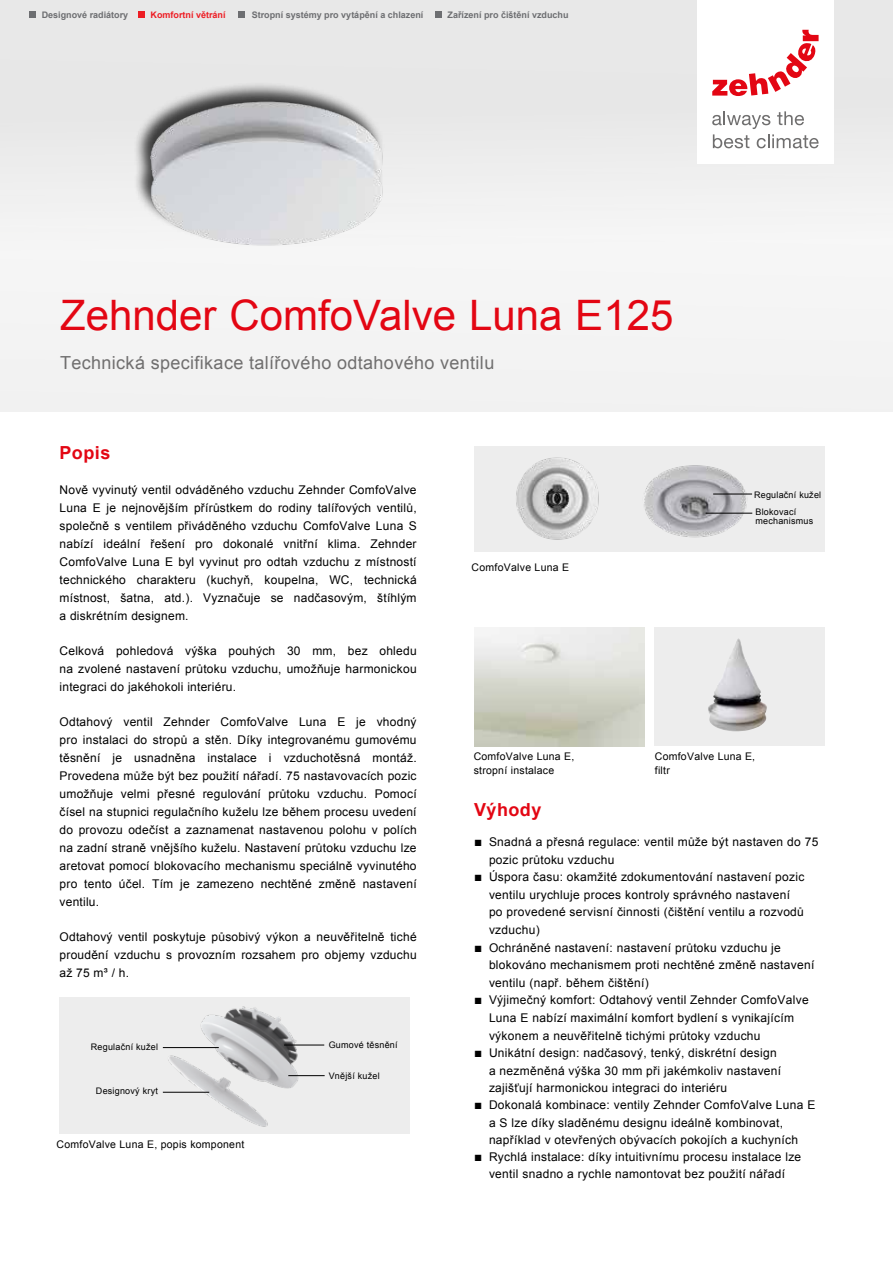
<style>
.page{position:relative;width:893px;height:1263px;background:#fff}
.page>*{position:absolute;margin:0;border:0;box-sizing:border-box;transform-origin:0 0}
.t1{font:42px "Arial";color:#e30613}
.t2{font:18px "Arial";letter-spacing:.02em;color:#706f6f}
.t3{font:700 18px "Arial";letter-spacing:.025em;color:#e30613}
.t4{font:12px/18px "Arial";letter-spacing:.02em;color:#000;text-align:justify}
.t5{font:12px/17.5px "Arial";letter-spacing:.025em;color:#000}
.t6{font:10.5px/13.5px "Arial";letter-spacing:.025em;color:#000}
.t7{font:9px/17.5px "Arial";letter-spacing:.025em;color:#000}
.t8{font:700 9px "Arial";color:#6d6e71}
.t9{font:700 9px "Arial";color:#ed1d24}
.s1{font-style:inherit}
.s2{font-family:"Helvetica Neuefor Zehnder"}
</style>
<div class="page">
<div style="left:0;top:0;width:893px;height:412px;background:#f2f2f2"></div>
<div style="left:697px;top:0;width:136px;height:163px;background:#fff"></div>
<svg style="left:712px;top:30px;width:107px;height:66px"></svg>
<svg style="left:712px;top:111px;width:107px;height:37px"></svg>
<img style="left:81px;top:61px;width:362px;height:185px">
<div style="left:655px;top:628px;width:170px;height:118px;background:#ededed"></div>
<img style="left:708px;top:638px;width:59px;height:94px">
<div style="left:474px;top:447px;width:351px;height:105px;background:#ededed"></div>
<img style="left:516px;top:457px;width:83px;height:83px">
<img style="left:644px;top:465px;width:109px;height:73px">
<hr style="left:713px;top:494px;width:39px;height:1px;background:#000">
<hr style="left:705px;top:513px;width:47px;height:1px;background:#000">
<div style="left:59px;top:997px;width:350px;height:137px;background:#ededed"></div>
<img style="left:162px;top:1006px;width:152px;height:121px">
<hr style="left:284px;top:1045px;width:40px;height:1px;background:#000">
<hr style="left:288px;top:1075px;width:37px;height:1px;background:#000">
<hr style="left:163px;top:1092px;width:46px;height:1px;background:#000">
<hr style="left:163px;top:1047px;width:56px;height:1px;background:#000">
<svg style="left:30px;top:12px;width:6px;height:6px"></svg>
<svg style="left:139px;top:12px;width:6px;height:6px"></svg>
<div style="left:238px;top:12px;width:7px;height:6px;background:#6d6e71"></div>
<svg style="left:436px;top:12px;width:6px;height:6px"></svg>
<p class="t8" style="left:42px;top:9px;width:88px">Designové radiátory</p>
<p class="t9" style="left:151px;top:9px;width:77px">Komfortní větrání</p>
<p class="t8" style="left:252px;top:9px;width:173px">Stropní systémy pro vytápění a chlazení</p>
<p class="t8" style="left:447px;top:9px;width:123px">Zařízení pro čištění vzduchu</p>
<h1 class="t1" style="left:60px;top:288px;width:615px">Zehnder ComfoValve Luna E125</h1>
<h2 class="t2" style="left:60px;top:351px;width:436px">Technická specifikace talířového odtahového ventilu</h2>
<h2 class="t3" style="left:60px;top:441px;width:52px">Popis</h2>
<p class="t4" style="left:60px;top:481px;width:359px">Nově vyvinutý ventil odváděného vzduchu Zehnder ComfoValve Luna E je nejnovějším přírůstkem do rodiny talířových ventilů, společně s ventilem přiváděného vzduchu ComfoValve Luna S nabízí ideální řešení pro dokonalé vnitřní klima. Zehnder ComfoValve Luna E byl vyvinut pro odtah vzduchu z místností technického charakteru (kuchyň, koupelna, WC, technická místnost, šatna, atd.). Vyznačuje se nadčasovým, štíhlým a diskrétním designem.</p>
<p class="t4" style="left:60px;top:642px;width:359px">Celková pohledová výška pouhých 30 mm, bez ohledu na zvolené nastavení průtoku vzduchu, umožňuje harmonickou integraci do jakéhokoli interiéru.</p>
<p class="t4" style="left:60px;top:713px;width:359px">Odtahový ventil Zehnder ComfoValve Luna E je vhodný pro instalaci do stropů a stěn. Díky integrovanému gumovému těsnění je usnadněna instalace <span class="s1">i</span> vzduchotěsná montáž<span class="s1">.<br>P</span>rovedena <span class="s1">může být</span> bez použití nářadí. 75 nastavovacích pozic umožňuje velmi přesné regulování průtoku vzduchu. Pomocí čísel na stupnici regulačního kuželu lze během procesu uvedení do provozu odečíst a zaznamenat nastavenou polohu v polích na zadní straně vnějšího kuželu. Nastavení průtoku vzduchu lze aretovat pomocí blokovacího mechanismu speciálně vyvinutého pro tento účel. Tím je zamezeno nechtěné změně nastavení ventilu.</p>
<p class="t4" style="left:60px;top:928px;width:359px">Odtahový ventil poskytuje působivý výkon a neuvěřitelně tiché proudění vzduchu s provozním rozsahem pro objemy vzduchu až 75 m³ / h.</p>
<p class="t7" style="left:91px;top:1038px;width:69px">Regulační kužel</p>
<p class="t7" style="left:96px;top:1082px;width:63px">Designový kryt</p>
<p class="t6" style="left:57px;top:1137px;width:189px">ComfoValve Luna E, popis komponent</p>
<p class="t7" style="left:329px;top:1036px;width:70px">Gumové těsnění</p>
<p class="t7" style="left:329px;top:1067px;width:52px">Vnější kužel</p>
<p class="t6" style="left:472px;top:561px;width:99px">ComfoValve Luna E</p>
<p class="t7" style="left:754px;top:486px;width:69px">Regulační kužel<br>Blokovací</p>
<p class="t7" style="left:755px;top:512px;width:59px">mechanismus</p>
<p class="t6" style="left:474px;top:750px;width:102px">ComfoValve Luna E, stropní instalace</p>
<p class="t6" style="left:655px;top:750px;width:102px">ComfoValve Luna E, filtr</p>
<h2 class="t3" style="left:474px;top:797px;width:69px">Výhody</h2>
<p class="t5" style="left:489px;top:833px;width:331px;text-indent:-15px"><span class="s2">■</span> Snadná a přesná regulace: ventil může být nastaven do <span class="s1">7</span>5 pozic průtoku vzduchu</p>
<p class="t5" style="left:489px;top:868px;width:317px;text-indent:-15px"><span class="s2">■</span> Úspora času: okamžité zdokumentování nastavení pozic ventilu urychluje proces kontroly správného nastavení po provedené servisní činnosti (čištění ventilu a rozvodů vzduchu)</p>
<p class="t5" style="left:489px;top:939px;width:327px;text-indent:-15px"><span class="s2">■</span> Ochráněné nastavení: nastavení průtoku vzduchu je blokováno mechanismem proti nechtěné změně nastavení ventilu (např. během čištění)</p>
<p class="t5" style="left:489px;top:991px;width:321px;text-indent:-15px"><span class="s2">■</span> Výjimečný komfort: Odtahový ventil Zehnder ComfoValve<br>Luna E nabízí maximální komfort bydlení s vynikajícím výkonem a neuvěřitelně tichými průtoky vzduchu</p>
<p class="t5" style="left:489px;top:1044px;width:294px;text-indent:-15px"><span class="s2">■</span> Unikátní design: nadčasový, tenký, diskrétní design a nezměněná výška 30 mm při jakémkoliv nastavení zajišťují harmonickou integraci do interiéru</p>
<p class="t5" style="left:489px;top:1097px;width:328px;line-height:17.1px;text-indent:-15px"><span class="s2">■</span> Dokonalá kombinace: ventily Zehnder ComfoValve Luna E a S lze díky sladěnému designu ideálně kombinovat, například v otevřených obývacích pokojích a kuchyních</p>
<p class="t5" style="left:474px;top:1148px;width:329px;line-height:17.1px;text-align:center"><span class="s2">■</span> Rychlá instalace: díky intuitivnímu procesu instalace lze ventil snadno a rychle namontovat bez použití nářadí</p>
</div>
